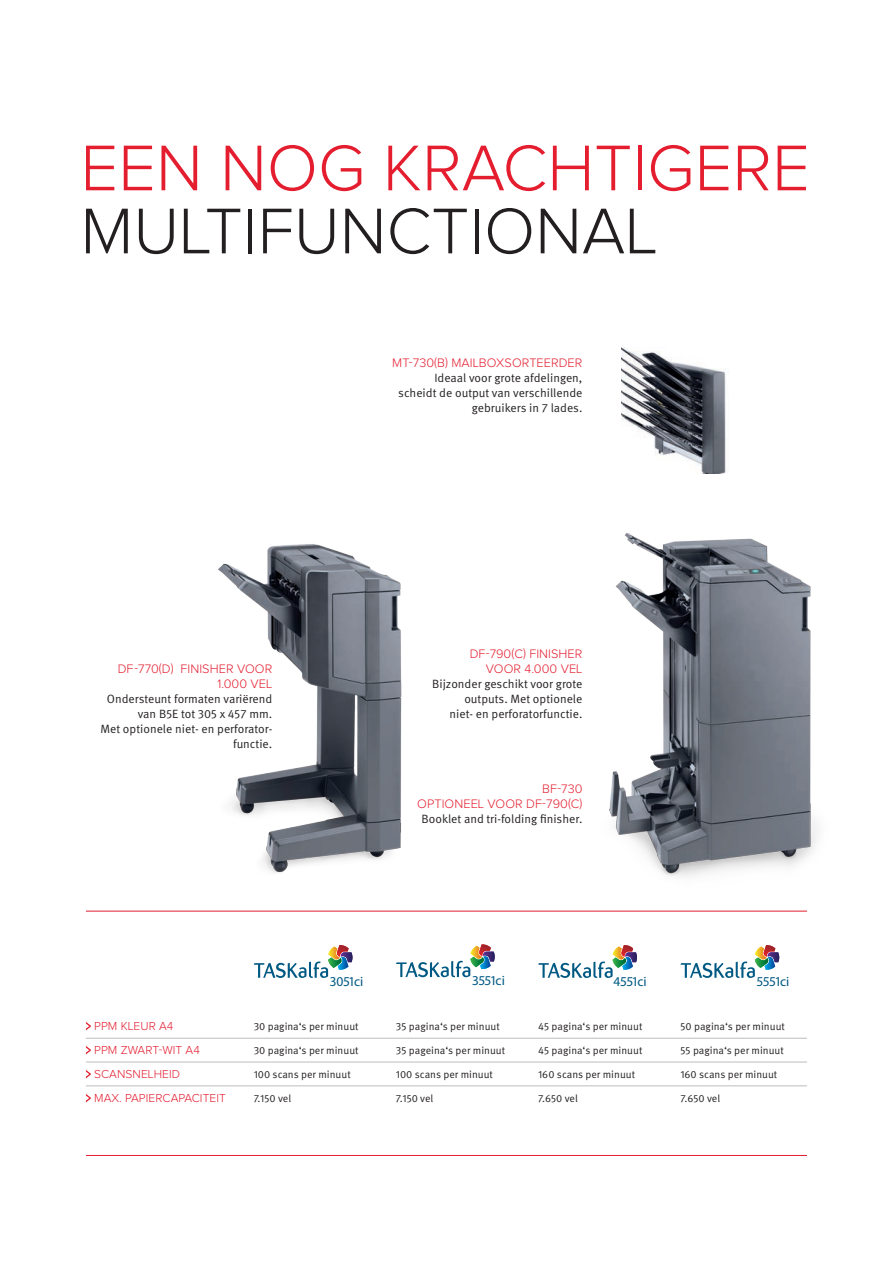
<style>
.page{position:relative;width:893px;height:1263px;background:#fff}
.page>*{position:absolute;margin:0;border:0;box-sizing:border-box;transform-origin:0 0}
.HL_31pt___ZA_32{font:300 66.9px "Proxima Nova";color:#e41d2f}
.HL_31pt___ZA_32-2{font:300 66.9px "Proxima Nova";color:#231f20}
.Copy_8_5_pt___ZA_12{font:13.5px "Myriad Pro";color:#005983}
.DescriptionText_Head{font:300 12.75px/15px "Proxima Nova";letter-spacing:.005em;color:#e41d2f;text-align:right}
.DescriptionText_Subt{font:12px/15px "Meta Pro Norm";color:#231f20;text-align:right}
.Zwischen-HL_2_8_5pt{font:300 12px "Proxima Nova";letter-spacing:.005em;color:#e41d2f}
.Copy_6_pt___ZA_8{font:10.5px "Meta Pro Norm";color:#231f20}
</style>
<div class="page">
<img style="left:218px;top:544px;width:184px;height:329px">
<img style="left:577px;top:533px;width:241px;height:378px">
<img style="left:622px;top:347px;width:104px;height:126px">
<svg style="left:396px;top:944px;width:99px;height:33px"></svg>
<svg style="left:538px;top:945px;width:99px;height:33px"></svg>
<svg style="left:680px;top:945px;width:99px;height:33px"></svg>
<svg style="left:254px;top:945px;width:98px;height:33px"></svg>
<hr style="left:86px;top:1038px;width:721px;height:1px;background:#bcbdc0">
<hr style="left:86px;top:1062px;width:721px;height:1px;background:#bcbdc0">
<hr style="left:86px;top:1085px;width:721px;height:1px;background:#bcbdc0">
<svg style="left:86px;top:1022px;width:5px;height:8px"></svg>
<svg style="left:86px;top:1046px;width:5px;height:8px"></svg>
<svg style="left:86px;top:1070px;width:5px;height:8px"></svg>
<svg style="left:86px;top:1094px;width:5px;height:8px"></svg>
<hr style="left:86px;top:1155px;width:721px;height:1px;background:#e41d2f">
<hr style="left:86px;top:911px;width:721px;height:1px;background:#e41d2f">
<p class="HL_31pt___ZA_32" style="left:80px;top:137px;width:731px">EEN NOG KRACHTIGERE</p>
<p class="HL_31pt___ZA_32-2" style="left:80px;top:200px;width:579px">MULTIFUNCTIONAL</p>
<p class="DescriptionText_Head" style="left:392px;top:356px;width:192px">MT-730(B) MAILBOXSORTEERDER</p>
<p class="DescriptionText_Subt" style="left:434px;top:370px;width:150px">Ideaal voor grote afdelingen,</p>
<p class="DescriptionText_Subt" style="left:398px;top:385px;width:186px">scheidt de output van verschillende gebruikers in 7 lades.</p>
<p class="DescriptionText_Head" style="left:118px;top:662px;width:156px">DF-770(D) FINISHER VOOR<br>1.000 VEL</p>
<p class="DescriptionText_Subt" style="left:107px;top:691px;width:167px">Ondersteunt formaten variërend van B5E tot 305 x 457 mm.</p>
<p class="DescriptionText_Subt" style="left:101px;top:721px;width:173px">Met optionele niet- en perforator&shy;functie.</p>
<p class="DescriptionText_Head" style="left:470px;top:647px;width:114px">DF-790(C) FINISHER<br>VOOR 4.000 VEL</p>
<p class="DescriptionText_Subt" style="left:432px;top:676px;width:152px">Bijzonder geschikt voor grote outputs. Met optionele</p>
<p class="DescriptionText_Subt" style="left:450px;top:706px;width:134px">niet- en perforatorfunctie.</p>
<p class="DescriptionText_Head" style="left:542px;top:782px;width:42px">BF-730</p>
<p class="DescriptionText_Head" style="left:417px;top:797px;width:167px">OPTIONEEL VOOR DF-790(C)</p>
<p class="DescriptionText_Subt" style="left:422px;top:811px;width:162px">Booklet and tri-folding finisher.</p>
<p class="Copy_8_5_pt___ZA_12" style="left:330px;top:973px;width:35px">3051ci</p>
<p class="Copy_8_5_pt___ZA_12" style="left:473px;top:972px;width:34px">3551ci</p>
<p class="Copy_8_5_pt___ZA_12" style="left:614px;top:973px;width:35px">4551ci</p>
<p class="Copy_8_5_pt___ZA_12" style="left:757px;top:973px;width:34px">5551ci</p>
<p class="Zwischen-HL_2_8_5pt" style="left:94px;top:1021px;width:81px">PPM KLEUR A4</p>
<p class="Zwischen-HL_2_8_5pt" style="left:94px;top:1045px;width:107px">PPM ZWART-WIT A4</p>
<p class="Zwischen-HL_2_8_5pt" style="left:94px;top:1069px;width:87px">SCANSNELHEID</p>
<p class="Zwischen-HL_2_8_5pt" style="left:94px;top:1093px;width:133px">MAX. PAPIERCAPACITEIT</p>
<p class="Copy_6_pt___ZA_8" style="left:254px;top:1019px;width:106px">30 pagina‘s per minuut</p>
<p class="Copy_6_pt___ZA_8" style="left:254px;top:1043px;width:106px">30 pagina‘s per minuut</p>
<p class="Copy_6_pt___ZA_8" style="left:254px;top:1067px;width:99px">100 scans per minuut</p>
<p class="Copy_6_pt___ZA_8" style="left:254px;top:1091px;width:39px">7.150 vel</p>
<p class="Copy_6_pt___ZA_8" style="left:396px;top:1019px;width:105px">35 pagina‘s per minuut</p>
<p class="Copy_6_pt___ZA_8" style="left:396px;top:1043px;width:111px">35 pageina‘s per minuut</p>
<p class="Copy_6_pt___ZA_8" style="left:396px;top:1067px;width:99px">100 scans per minuut</p>
<p class="Copy_6_pt___ZA_8" style="left:396px;top:1091px;width:39px">7.150 vel</p>
<p class="Copy_6_pt___ZA_8" style="left:538px;top:1019px;width:106px">45 pagina‘s per minuut</p>
<p class="Copy_6_pt___ZA_8" style="left:538px;top:1043px;width:106px">45 pagina‘s per minuut</p>
<p class="Copy_6_pt___ZA_8" style="left:538px;top:1067px;width:98px">160 scans per minuut</p>
<p class="Copy_6_pt___ZA_8" style="left:538px;top:1091px;width:41px">7.650 vel</p>
<p class="Copy_6_pt___ZA_8" style="left:680px;top:1019px;width:106px">50 pagina‘s per minuut</p>
<p class="Copy_6_pt___ZA_8" style="left:680px;top:1043px;width:105px">55 pagina‘s per minuut</p>
<p class="Copy_6_pt___ZA_8" style="left:680px;top:1067px;width:98px">160 scans per minuut</p>
<p class="Copy_6_pt___ZA_8" style="left:680px;top:1091px;width:41px">7.650 vel</p>
</div>
